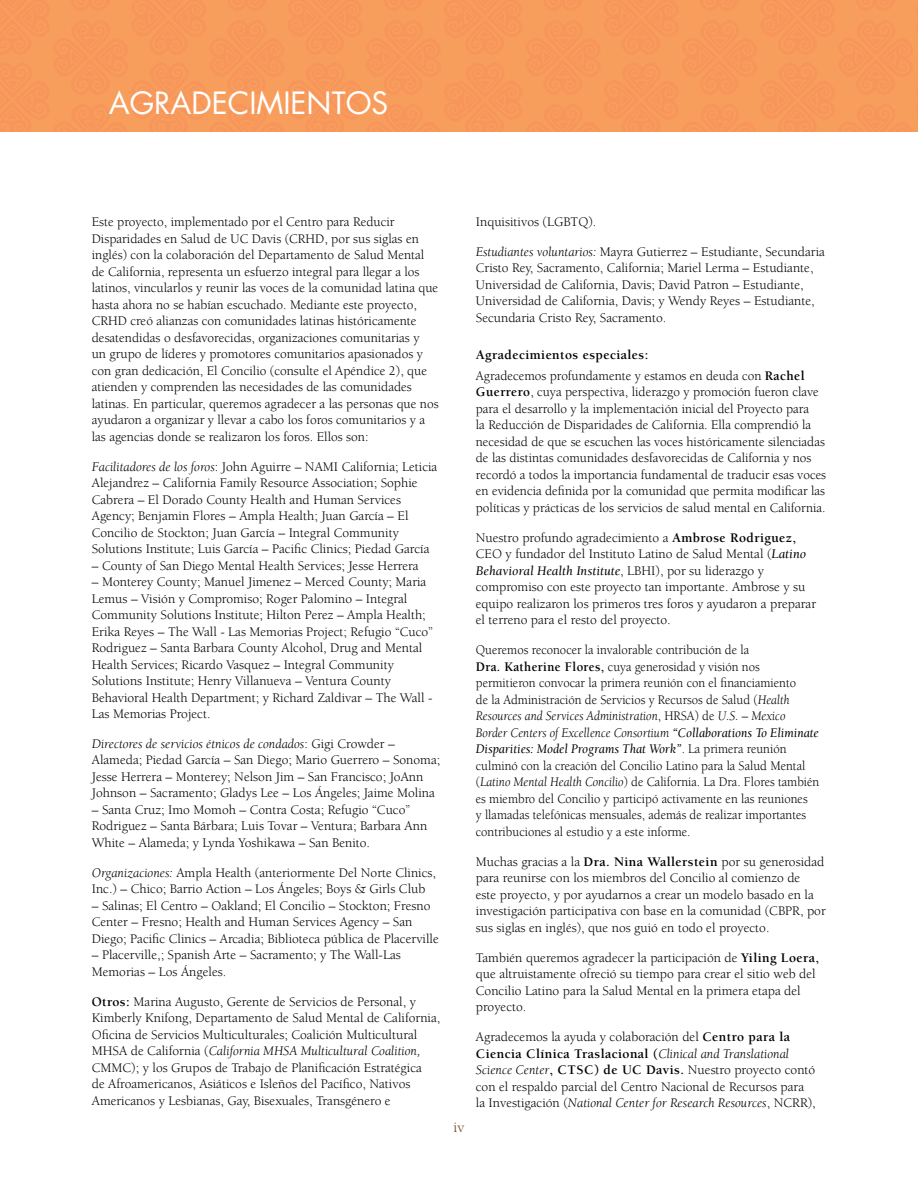
<style>
.page{position:relative;width:918px;height:1188px;background:#fff}
.page>*{position:absolute;margin:0;border:0;box-sizing:border-box;transform-origin:0 0}
.t1{font:30px "Futura UC Davis";color:#fff}
.t2{font:15px "Berkeley";color:#684320}
.t3{font:13.5px/16.5px "Berkeley";color:#000}
.t4{font:13.5px/16.5px "Berkeley";color:#000;scale:.94 1}
.s1{font-style:italic}
.s2{font-weight:700}
</style>
<div class="page">
<div style="left:0;top:0;width:918px;height:131px;background:#f79d5c"></div>
<h1 class="t1" style="left:109px;top:84px;width:281px">AGRADECIMIENTOS</h1>
<p class="t3" style="left:92px;top:214px;width:349px">Este proyecto, implementado por el Centro para Reducir Disparidades en Salud de UC Davis (CRHD, por sus siglas en inglés) con la colaboración del Departamento de Salud Mental de California, representa un esfuerzo integral para llegar a los latinos, vincularlos y reunir las voces de la comunidad latina que hasta ahora no se habían escuchado. Mediante este proyecto, CRHD creó alianzas con comunidades latinas históricamente desatendidas o desfavorecidas, organizaciones comunitarias y<br>un grupo de líderes y promotores comunitarios apasionados y con gran dedicación, El Concilio (consulte el Apéndice 2), que atienden y comprenden las necesidades de las comunidades latinas. En particular, queremos agradecer a las personas que nos ayudaron a organizar y llevar a cabo los foros comunitarios y a las agencias donde se realizaron los foros. Ellos son:</p>
<p class="t3" style="left:92px;top:458px;width:347px"><span class="s1">Facilitadores de los foros</span>: John Aguirre – NAMI California; Leticia Alejandrez – California Family Resource Association; Sophie Cabrera – El Dorado County Health and Human Services Agency; Benjamin Flores – Ampla Health; Juan García – El Concilio de Stockton; Juan García – Integral Community Solutions Institute; Luis García – Pacific Clinics; Piedad García</p>
<p class="t3" style="left:92px;top:557px;width:328px">– County of San Diego Mental Health Services; Jesse Herrera</p>
<p class="t3" style="left:92px;top:574px;width:343px">– Monterey County; Manuel Jimenez – Merced County; Maria Lemus – Visión y Compromiso; Roger Palomino – Integral Community Solutions Institute; Hilton Perez – Ampla Health; Erika Reyes – The Wall - Las Memorias Project; Refugio “Cuco” Rodriguez – Santa Barbara County Alcohol, Drug and Mental Health Services; Ricardo Vasquez – Integral Community Solutions Institute; Henry Villanueva – Ventura County Behavioral Health Department; y Richard Zaldivar – The Wall - Las Memorias Project.</p>
<p class="t3" style="left:92px;top:736px;width:350px"><span class="s1">Directores de servicios étnicos de condados</span>: Gigi Crowder – Alameda; Piedad García – San Diego; Mario Guerrero – Sonoma; Jesse Herrera – Monterey; Nelson Jim – San Francisco; JoAnn Johnson – Sacramento; Gladys Lee – Los Ángeles; Jaime Molina</p>
<p class="t3" style="left:92px;top:802px;width:337px">– Santa Cruz; Imo Momoh – Contra Costa; Refugio “Cuco”<br>Rodriguez – Santa Bárbara; Luis Tovar – Ventura; Barbara Ann<br>White – Alameda; y Lynda Yoshikawa – San Benito.</p>
<p class="t3" style="left:92px;top:865px;width:346px"><span class="s1">Organizaciones:</span> Ampla Health (anteriormente Del Norte Clinics,<br>Inc.) – Chico; Barrio Action – Los Ángeles; Boys &amp; Girls Club</p>
<p class="t3" style="left:92px;top:898px;width:349px">– Salinas; El Centro – Oakland; El Concilio – Stockton; Fresno<br>Center – Fresno; Health and Human Services Agency – San<br>Diego; Pacific Clinics – Arcadia; Biblioteca pública de Placerville</p>
<p class="t3" style="left:92px;top:947px;width:311px">– Placerville,; Spanish Arte – Sacramento; y The Wall-Las<br>Memorias – Los Ángeles.</p>
<p class="t3" style="left:92px;top:994px;width:350px"><span class="s2">Otros:</span> Marina Augusto, Gerente de Servicios de Personal, y Kimberly Knifong, Departamento de Salud Mental de California, Oficina de Servicios Multiculturales; Coalición Multicultural MHSA de California (<span class="s1">California MHSA Multicultural Coalition, </span>CMMC); y los Grupos de Trabajo de Planificación Estratégica<br>de Afroamericanos, Asiáticos e Isleños del Pacífico, Nativos Americanos y Lesbianas, Gay, Bisexuales, Transgénero e</p>
<p class="t2" style="left:454px;top:1119px;width:12px">iv</p>
<p class="t3" style="left:476px;top:214px;width:122px">Inquisitivos (LGBTQ).</p>
<p class="t3" style="left:476px;top:244px;width:351px"><span class="s1">Estudiantes voluntarios:</span> Mayra Gutierrez – Estudiante, Secundaria Cristo Rey, Sacramento, California; Mariel Lerma – Estudiante, Universidad de California, Davis; David Patron – Estudiante, Universidad de California, Davis; y Wendy Reyes – Estudiante, Secundaria Cristo Rey, Sacramento.</p>
<p class="t3" style="left:476px;top:344px;width:330px;line-height:21px"><span class="s2">Agradecimientos especiales:<br></span>Agradecemos profundamente y estamos en deuda con <span class="s2">Rachel</span></p>
<p class="t3" style="left:476px;top:384px;width:352px"><span class="s2">Guerrero</span>, cuya perspectiva, liderazgo y promoción fueron clave para el desarrollo y la implementación inicial del Proyecto para<br>la Reducción de Disparidades de California. Ella comprendió la necesidad de que se escuchen las voces históricamente silenciadas de las distintas comunidades desfavorecidas de California y nos recordó a todos la importancia fundamental de traducir esas voces en evidencia definida por la comunidad que permita modificar las políticas y prácticas de los servicios de salud mental en California.</p>
<p class="t3" style="left:476px;top:529px;width:342px">Nuestro profundo agradecimiento a <span class="s2">Ambrose Rodriguez, </span>CEO y fundador del Instituto Latino de Salud Mental (<span class="s1">Latino Behavioral Health Institute</span>, LBHI), por su liderazgo y compromiso con este proyecto tan importante. Ambrose y su equipo realizaron los primeros tres foros y ayudaron a preparar el terreno para el resto del proyecto.</p>
<p class="t4" style="left:476px;top:642px;width:367px">Queremos reconocer la invalorable contribución de la<br><span class="s2">Dra. Katherine Flores,</span> cuya generosidad y visión nos permitieron convocar la primera reunión con el financiamiento<br>de la Administración de Servicios y Recursos de Salud (<span class="s1">Health Resources and Services Administration</span>, HRSA) de <span class="s1">U.S.</span> – <span class="s1">Mexico Border Centers of Excellence Consortium</span> <span class="s1">“Collaborations To Eliminate Disparities: Model Programs That Work”</span>. La primera reunión culminó con la creación del Concilio Latino para la Salud Mental (<span class="s1">Latino Mental Health Concilio</span>) de California. La Dra. Flores también es miembro del Concilio y participó activamente en las reuniones<br>y llamadas telefónicas mensuales, además de realizar importantes contribuciones al estudio y a este informe.</p>
<p class="t3" style="left:476px;top:853px;width:351px">Muchas gracias a la <span class="s2">Dra. Nina Wallerstein</span> por su generosidad para reunirse con los miembros del Concilio al comienzo de<br>este proyecto, y por ayudarnos a crear un modelo basado en la investigación participativa con base en la comunidad (CBPR, por sus siglas en inglés), que nos guió en todo el proyecto.</p>
<p class="t3" style="left:476px;top:949px;width:345px">También queremos agradecer la participación de <span class="s2">Yiling Loera, </span>que altruistamente ofreció su tiempo para crear el sitio web del Concilio Latino para la Salud Mental en la primera etapa del proyecto.</p>
<p class="t3" style="left:476px;top:1029px;width:341px">Agradecemos la ayuda y colaboración del <span class="s2">Centro para la Ciencia Clínica Traslacional (</span><span class="s1">Clinical and Translational Science Center</span><span class="s2">, CTSC) de UC Davis.</span> Nuestro proyecto contó con el respaldo parcial del Centro Nacional de Recursos para la Investigación (<span class="s1">National Center for Research Resources</span>, NCRR),</p>
</div>
